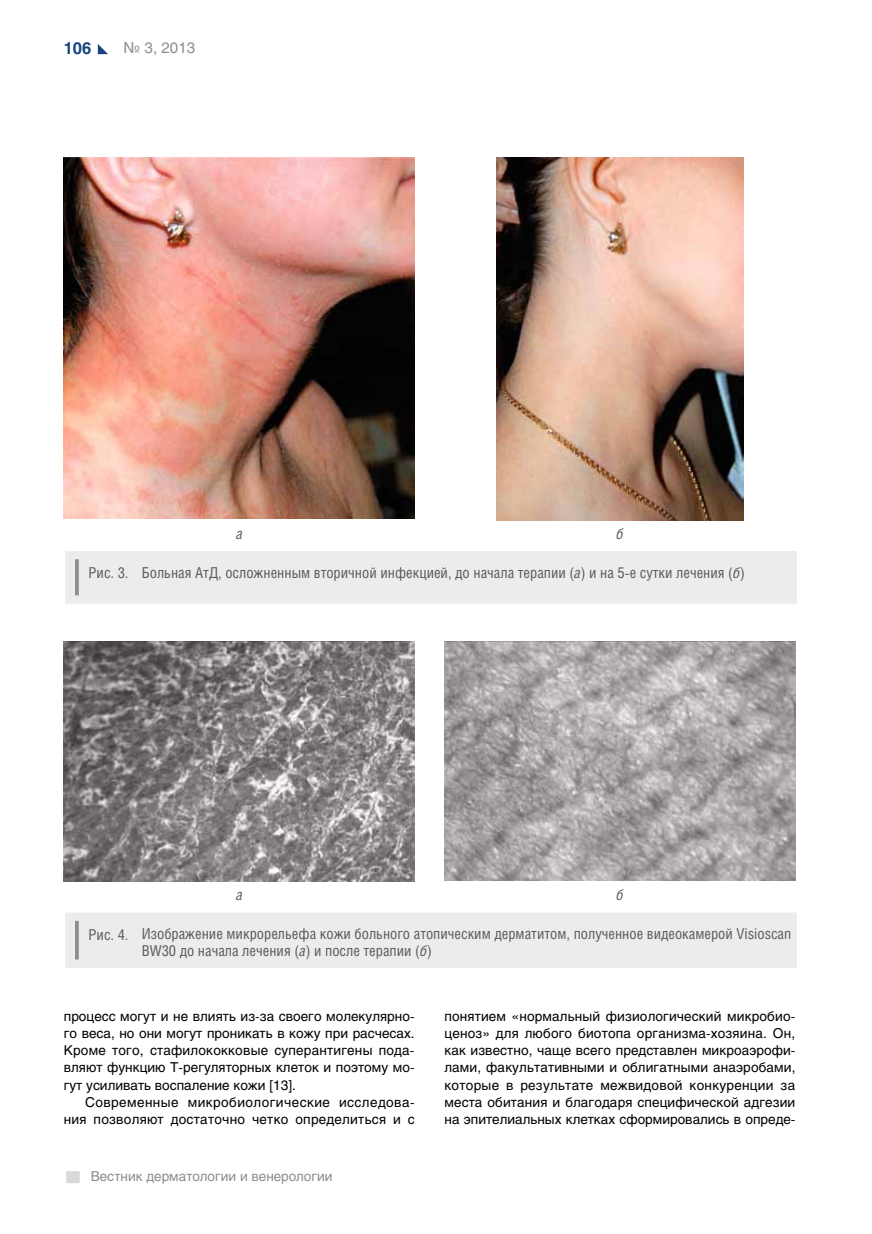
<style>
.page{position:relative;width:872px;height:1234px;background:#fff}
.page>*{position:absolute;margin:0;border:0;box-sizing:border-box;transform-origin:0 0}
.t1{font:700 16.5px "Helios C";color:#164581}
.t2{font:15px/16.5px "Helios Cond C";color:#5a5a59}
.t3{font:15px "Helios C";color:#8d8d8d}
.t4{font:italic 15px "Helios Cond C";color:#5a5a59}
.t5{font:13.5px/17.2px "Helios C";letter-spacing:.005em;color:#000;text-align:justify}
.t6{font:13.5px/17.2px "Helios C";letter-spacing:.035em;color:#000;text-align:right}
.t7{font:13.5px "Helios C";color:#8d8d8d}
.s1{font-style:italic}
</style>
<div class="page">
<div style="left:66px;top:1170px;width:14px;height:12px;background:#d8d9d9"></div>
<svg style="left:98px;top:44px;width:10px;height:10px"></svg>
<img style="left:64px;top:157px;width:351px;height:361px">
<img style="left:497px;top:157px;width:246px;height:363px">
<div style="left:65px;top:551px;width:732px;height:52px;background:#ececec"></div>
<svg style="left:75px;top:559px;width:4px;height:36px"></svg>
<img style="left:64px;top:641px;width:351px;height:239px">
<img style="left:444px;top:641px;width:351px;height:239px">
<div style="left:65px;top:913px;width:732px;height:54px;background:#ececec"></div>
<svg style="left:75px;top:920px;width:4px;height:39px"></svg>
<p class="t1" style="left:64px;top:38px;width:29px">106</p>
<p class="t3" style="left:124px;top:39px;width:73px">№ 3, 2013</p>
<p class="t4" style="left:236px;top:524px;width:8px">а</p>
<p class="t4" style="left:616px;top:524px;width:9px">б</p>
<p class="t2" style="left:88px;top:563px;width:658px">Рис. 3. Больная АтД, осложненным вторичной инфекцией, до начала терапии (<span class="s1">а</span>) и на 5-е сутки лечения (<span class="s1">б</span>)</p>
<p class="t4" style="left:236px;top:885px;width:8px">а</p>
<p class="t4" style="left:616px;top:885px;width:9px">б</p>
<p class="t2" style="left:142px;top:925px;width:651px;text-indent:-53px">Рис. 4. Изображение микрорельефа кожи больного атопическим дерматитом, полученное видеокамерой Visioscan<br>BW30 до начала лечения (<span class="s1">а</span>) и после терапии (<span class="s1">б</span>)</p>
<p class="t5" style="left:64px;top:1006px;width:352px">процесс могут и не влиять из-за своего молекулярно&shy;го веса, но они могут проникать в кожу при расчесах.<br>Кроме того, стафилококковые суперантигены пода&shy;вляют функцию Т-регуляторных клеток и поэтому мо&shy;гут усиливать воспаление кожи [13].</p>
<p class="t6" style="left:64px;top:1093px;width:352px">Современные микробиологические исследова&shy;ния позволяют достаточно четко определиться и с</p>
<p class="t7" style="left:91px;top:1168px;width:243px">Вестник дерматологии и венерологии</p>
<p class="t5" style="left:444px;top:1006px;width:352px">понятием «нормальный физиологический микробио&shy;ценоз» для любого биотопа организма-хозяина. Он, как известно, чаще всего представлен микроаэрофи&shy;лами, факультативными и облигатными анаэробами, которые в результате межвидовой конкуренции за места обитания и благодаря специфической адгезии на эпителиальных клетках сформировались в опреде-</p>
</div>
